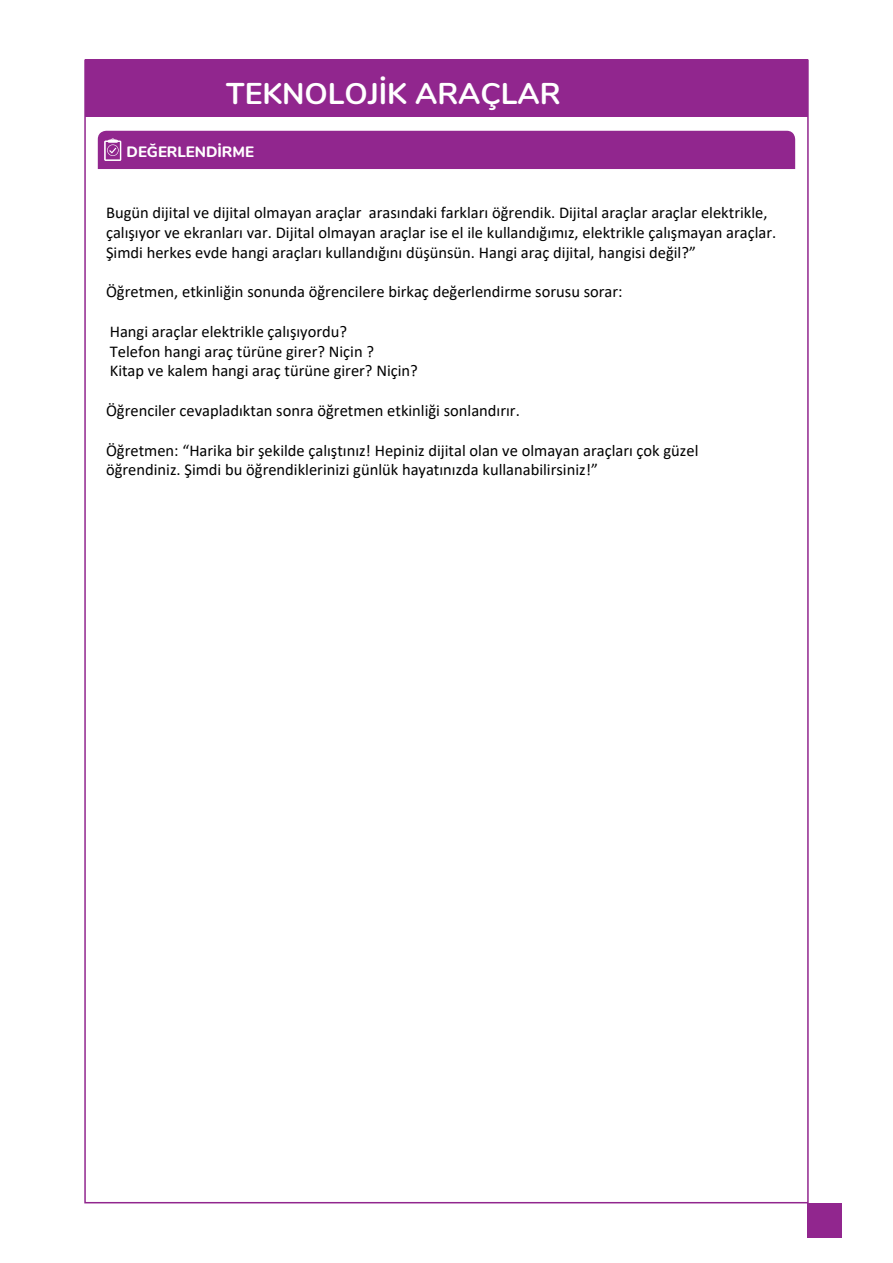
<style>
.page{position:relative;width:893px;height:1263px;background:#fff}
.page>*{position:absolute;margin:0;border:0;box-sizing:border-box;transform-origin:0 0}
.t1{font:700 30px "Nunito";color:#fff}
.t2{font:16.5px/19.8px "Calibri";color:#000}
.t3{font:800 15px "Nunito";color:#fff}
</style>
<div class="page">
<div style="left:808px;top:1203px;width:34px;height:34px;background:#91268e"></div>
<div style="left:98px;top:131px;width:697px;height:38px;background:#91268e"></div>
<div style="left:85px;top:60px;width:723px;height:57px;background:#91268e"></div>
<h1 class="t1" style="left:226px;top:71px;width:336px">TEKNOLOJİK ARAÇLAR</h1>
<p class="t3" style="left:127px;top:141px;width:129px">DEĞERLENDİRME</p>
<p class="t2" style="left:106px;top:202px;width:672px">Bugün dijital ve dijital olmayan araçlar arasındaki farkları öğrendik. Dijital araçlar araçlar elektrikle, çalışıyor ve ekranları var. Dijital olmayan araçlar ise el ile kullandığımız, elektrikle çalışmayan araçlar.<br>Şimdi herkes evde hangi araçları kullandığını düşünsün. Hangi araç dijital, hangisi değil?”</p>
<p class="t2" style="left:106px;top:281px;width:518px">Öğretmen, etkinliğin sonunda öğrencilere birkaç değerlendirme sorusu sorar:</p>
<p class="t2" style="left:110px;top:321px;width:310px">Hangi araçlar elektrikle çalışıyordu?<br>Telefon hangi araç türüne girer? Niçin ?<br>Kitap ve kalem hangi araç türüne girer? Niçin?</p>
<p class="t2" style="left:106px;top:400px;width:415px">Öğrenciler cevapladıktan sonra öğretmen etkinliği sonlandırır.</p>
<p class="t2" style="left:106px;top:440px;width:594px">Öğretmen: “Harika bir şekilde çalıştınız! Hepiniz dijital olan ve olmayan araçları çok güzel öğrendiniz. Şimdi bu öğrendiklerinizi günlük hayatınızda kullanabilirsiniz!”</p>
</div>
